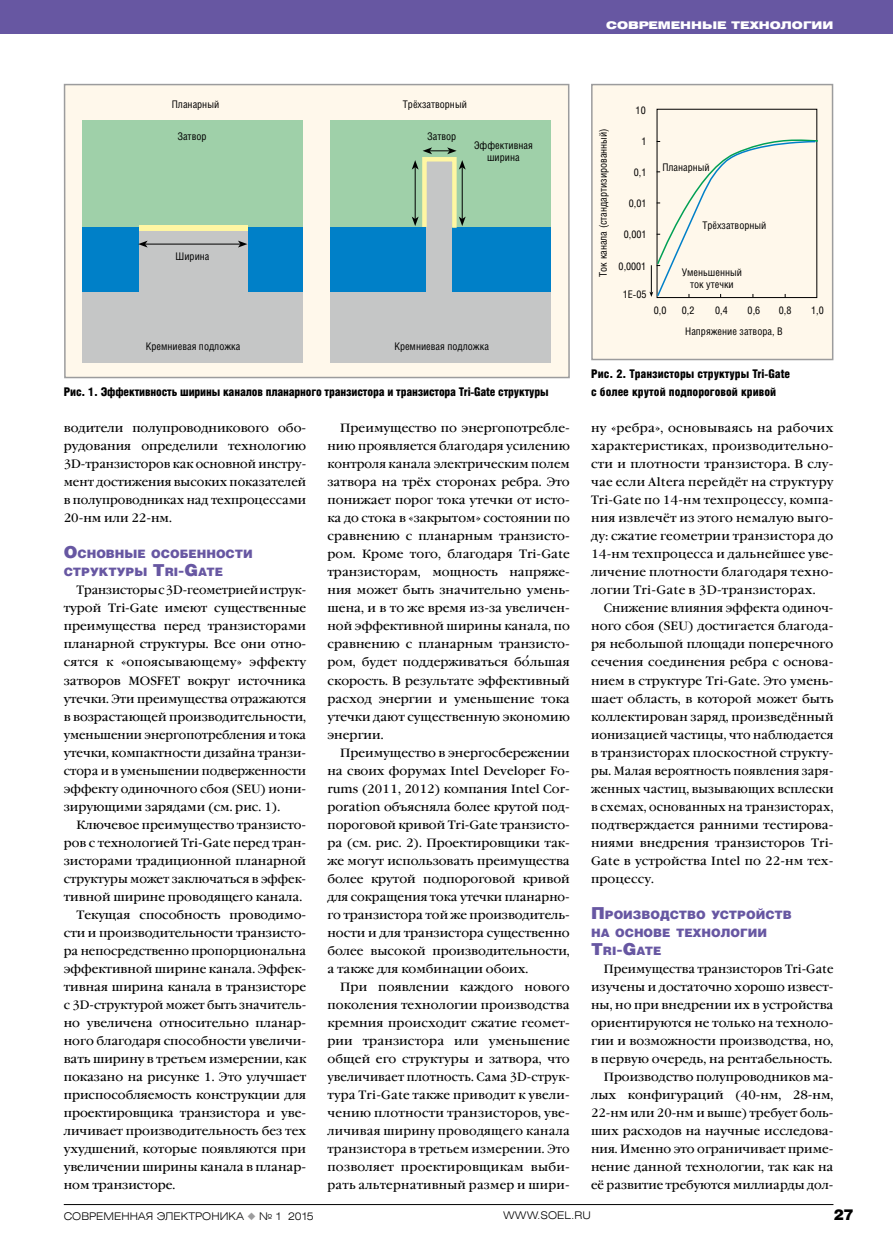
<style>
.page{position:relative;width:893px;height:1251px;background:#fff}
.page>*{position:absolute;margin:0;border:0;box-sizing:border-box;transform-origin:0 0}
.t1{font:900 15px "Helios";color:#000}
.t2{font:12px/18px "Garamond Book C";color:#000;text-align:justify}
.t3{font:12px/18px "Garamond Book C";color:#000;text-align:justify;scale:.96 1}
.t4{font:12px/18px "Garamond Book C";color:#000;text-align:justify;scale:.95 1}
.t5{font:900 12px/18px "Helios Cond";letter-spacing:-.015em;color:#000}
.t6{font:900 11.55px/18px "Helios";color:#6757a2}
.t7{font:10.5px/12px "Helios Cond";color:#000;text-align:center}
.t8{font:300 10.5px "Helios Ext";color:#000}
.t9{font:900 10.5px "Helios Ext";color:#fff}
.s1{font-size:16.5px}
.s2{color:#9c9c9d}
</style>
<div class="page">
<div style="left:0;top:0;width:893px;height:34px;background:#6757a2"></div>
<hr style="left:64px;top:1203px;width:769px;height:1px;background:#000">
<div style="left:592px;top:85px;width:241px;height:274px;background:#fff8eb"></div>
<svg style="left:649px;top:137px;width:169px;height:160px"></svg>
<div style="left:591px;top:84px;width:242px;height:276px;border:2px solid #9c9c9d"></div>
<div style="left:65px;top:85px;width:504px;height:292px;background:#fff8eb"></div>
<div style="left:83px;top:227px;width:220px;height:135px;background:#c5c6c6"></div>
<div style="left:83px;top:120px;width:220px;height:107px;background:#9fd0a9"></div>
<div style="left:83px;top:227px;width:220px;height:64px;background:#0080c8"></div>
<div style="left:331px;top:227px;width:220px;height:135px;background:#c5c6c6"></div>
<div style="left:331px;top:120px;width:220px;height:107px;background:#9fd0a9"></div>
<div style="left:331px;top:227px;width:220px;height:64px;background:#0080c8"></div>
<div style="left:139px;top:228px;width:109px;height:65px;background:#c5c6c6"></div>
<div style="left:139px;top:225px;width:108px;height:5px;background:#fff6a3"></div>
<div style="left:427px;top:161px;width:25px;height:131px;background:#c5c6c6"></div>
<hr style="left:145px;top:244px;width:95px;height:1px;background:#000">
<svg style="left:138px;top:240px;width:10px;height:7px"></svg>
<svg style="left:238px;top:240px;width:9px;height:7px"></svg>
<svg style="left:412px;top:147px;width:54px;height:85px"></svg>
<div style="left:64px;top:84px;width:506px;height:294px;border:2px solid #9c9c9d"></div>
<p class="t9" style="left:606px;top:19px;width:229px">Современные технологии</p>
<p class="t7" style="left:172px;top:98px;width:49px">Планарный</p>
<p class="t7" style="left:403px;top:98px;width:65px">Трёхзатворный</p>
<p class="t7" style="left:177px;top:130px;width:31px">Затвор</p>
<p class="t7" style="left:427px;top:130px;width:31px">Затвор</p>
<p class="t7" style="left:474px;top:139px;width:60px">Эффективная ширина</p>
<p class="t7" style="left:176px;top:250px;width:35px">Ширина</p>
<p class="t7" style="left:146px;top:340px;width:96px">Кремниевая подложка</p>
<p class="t7" style="left:394px;top:340px;width:96px">Кремниевая подложка</p>
<p class="t5" style="left:64px;top:383px;width:486px">Рис. 1. Эффективность ширины каналов планарного транзистора и транзистора Tri-Gate структуры</p>
<p class="t2" style="left:64px;top:419px;width:244px">водители полупроводникового обо&shy;рудования определили технологию 3D-транзисторов как основной инстру&shy;мент достижения высоких показателей в полупроводниках над техпроцессами 20-нм или 22-нм.</p>
<p class="t6" style="left:64px;top:544px;width:191px"><span class="s1">О</span>СНОВНЫЕ ОСОБЕННОСТИ<br>СТРУКТУРЫ <span class="s1">T</span>RI<span class="s1">-G</span>ATE</p>
<p class="t4" style="left:64px;top:581px;width:257px;text-indent:13px">Транзисторы с 3D-геометрией и струк&shy;турой Tri-Gate имеют существенные преимущества перед транзисторами планарной структуры. Все они отно&shy;сятся к «опоясывающему» эффекту затворов MOSFET вокруг источника утечки. Эти преимущества отражаются в возрастающей производительности, уменьшении энергопотребления и тока утечки, компактности дизайна транзи&shy;стора и в уменьшении подверженности эффекту одиночного сбоя (SEU) иони&shy;зирующими зарядами (см. рис. 1).</p>
<p class="t2" style="left:77px;top:815px;width:231px">Ключевое преимущество транзисто-</p>
<p class="t2" style="left:64px;top:833px;width:244px">ров с технологией Tri-Gate перед тран-</p>
<p class="t2" style="left:64px;top:851px;width:244px">зисторами традиционной планарной</p>
<p class="t2" style="left:64px;top:869px;width:244px">структуры может заключаться в эффек-</p>
<p class="t2" style="left:64px;top:887px;width:240px">тивной ширине проводящего канала.</p>
<p class="t2" style="left:77px;top:905px;width:231px">Текущая способность проводимо-</p>
<p class="t2" style="left:64px;top:923px;width:244px">сти и производительности транзисто-</p>
<p class="t2" style="left:64px;top:941px;width:244px">ра непосредственно пропорциональна</p>
<p class="t2" style="left:64px;top:959px;width:244px">эффективной ширине канала. Эффек-</p>
<p class="t2" style="left:64px;top:977px;width:244px">тивная ширина канала в транзисторе</p>
<p class="t3" style="left:64px;top:995px;width:254px">с 3D-структурой может быть значитель-</p>
<p class="t2" style="left:64px;top:1013px;width:244px">но увеличена относительно планар-</p>
<p class="t2" style="left:64px;top:1031px;width:244px">ного благодаря способности увеличи-</p>
<p class="t2" style="left:64px;top:1049px;width:244px">вать ширину в третьем измерении, как</p>
<p class="t2" style="left:64px;top:1067px;width:244px">показано на рисунке 1. Это улучшает</p>
<p class="t2" style="left:64px;top:1085px;width:244px">приспособляемость конструкции для</p>
<p class="t2" style="left:64px;top:1103px;width:244px">проектировщика транзистора и уве-</p>
<p class="t2" style="left:64px;top:1121px;width:244px">личивает производительность без тех</p>
<p class="t2" style="left:64px;top:1139px;width:244px">ухудшений, которые появляются при</p>
<p class="t2" style="left:64px;top:1157px;width:244px">увеличении ширины канала в планар-</p>
<p class="t2" style="left:64px;top:1175px;width:113px">ном транзисторе.</p>
<p class="t2" style="left:327px;top:419px;width:244px;text-indent:13px">Преимущество по энергопотребле&shy;нию проявляется благодаря усилению контроля канала электрическим полем затвора на трёх сторонах ребра. Это понижает порог тока утечки от исто&shy;ка до стока в «закрытом» состоянии по сравнению с планарным транзисто&shy;ром. Кроме того, благодаря Tri-Gate транзисторам, мощность напряже&shy;ния может быть значительно умень&shy;шена, и в то же время из-за увеличен&shy;ной эффективной ширины канала, по сравнению с планарным транзисто&shy;ром, будет поддерживаться большая скорость. В результате эффективный расход энергии и уменьшение тока утечки дают существенную экономию энергии.</p>
<p class="t2" style="left:327px;top:743px;width:244px;text-indent:13px">Преимущество в энергосбережении на своих форумах Intel Developer Fo&shy;rums (2011, 2012) компания Intel Cor&shy;poration объясняла более крутой под&shy;пороговой кривой Tri-Gate транзисто&shy;ра (см. рис. 2). Проектировщики так&shy;же могут использовать преимущества более крутой подпороговой кривой для сокращения тока утечки планарно&shy;го транзистора той же производитель&shy;ности и для транзистора существенно более высокой производительности, а также для комбинации обоих.</p>
<p class="t2" style="left:327px;top:977px;width:244px;text-indent:13px">При появлении каждого нового поколения технологии производства кремния происходит сжатие геомет&shy;рии транзистора или уменьшение общей его структуры и затвора, что увеличивает плотность. Сама 3D-струк&shy;тура Tri-Gate также приводит к увели&shy;чению плотности транзисторов, уве&shy;личивая ширину проводящего канала транзистора в третьем измерении. Это позволяет проектировщикам выби&shy;рать альтернативный размер и шири-</p>
<p class="t7" style="left:597px;top:277px;width:150px;rotate:-90deg">Ток канала (стандартизированный)</p>
<p class="t7" style="left:636px;top:104px;width:12px">10</p>
<p class="t7" style="left:641px;top:135px;width:7px">1</p>
<p class="t7" style="left:634px;top:166px;width:14px">0,1</p>
<p class="t7" style="left:629px;top:197px;width:19px">0,01</p>
<p class="t7" style="left:624px;top:228px;width:24px">0,001</p>
<p class="t7" style="left:662px;top:161px;width:49px">Планарный</p>
<p class="t7" style="left:702px;top:219px;width:65px">Трёхзатворный</p>
<p class="t7" style="left:619px;top:260px;width:29px">0,0001</p>
<p class="t7" style="left:623px;top:287px;width:25px">1Е-05</p>
<p class="t7" style="left:682px;top:266px;width:62px">Уменьшенный ток утечки</p>
<p class="t7" style="left:654px;top:304px;width:14px">0,0</p>
<p class="t7" style="left:682px;top:304px;width:14px">0,2</p>
<p class="t7" style="left:715px;top:304px;width:14px">0,4</p>
<p class="t7" style="left:748px;top:304px;width:14px">0,6</p>
<p class="t7" style="left:779px;top:304px;width:14px">0,8</p>
<p class="t7" style="left:811px;top:304px;width:14px">1,0</p>
<p class="t7" style="left:685px;top:325px;width:99px">Напряжение затвора, В</p>
<p class="t5" style="left:591px;top:365px;width:201px">Рис. 2. Транзисторы структуры Tri-Gate с более крутой подпороговой кривой</p>
<p class="t2" style="left:591px;top:419px;width:244px">ну «ребра», основываясь на рабочих характеристиках, производительно&shy;сти и плотности транзистора. В слу&shy;чае если Altera перейдёт на структуру Tri-Gate по 14-нм техпроцессу, компа&shy;ния извлечёт из этого немалую выго&shy;ду: сжатие геометрии транзистора до 14-нм техпроцесса и дальнейшее уве&shy;личение плотности благодаря техно&shy;логии Tri-Gate в 3D-транзисторах.</p>
<p class="t3" style="left:591px;top:599px;width:254px;text-indent:13px">Снижение влияния эффекта одиноч&shy;ного сбоя (SEU) достигается благода&shy;ря небольшой площади поперечного сечения соединения ребра с основа&shy;нием в структуре Tri-Gate. Это умень&shy;шает область, в которой может быть коллектирован заряд, произведённый ионизацией частицы, что наблюдается в транзисторах плоскостной структу&shy;ры. Малая вероятность появления заря&shy;женных частиц, вызывающих всплески в схемах, основанных на транзисторах, подтверждается ранними тестирова&shy;ниями внедрения транзисторов Tri-Gate в устройства Intel по 22-нм тех&shy;процессу.</p>
<p class="t6" style="left:591px;top:904px;width:106px"><span class="s1">П</span> РОИЗВОДСТВО</p>
<p class="t6" style="left:591px;top:904px;width:201px;text-indent:120px">УСТРОЙСТВ<br>НА ОСНОВЕ ТЕХНОЛОГИИ<br><span class="s1">T</span>RI<span class="s1">-G</span>ATE</p>
<p class="t3" style="left:591px;top:959px;width:254px;text-align:right">Преимущества транзисторов Tri-Gate изучены и достаточно хорошо извест&shy;ны, но при внедрении их в устройства ориентируются не только на техноло&shy;гии и возможности производства, но, в первую очередь, на рентабельность.<br>Производство полупроводников ма&shy;лых конфигураций (40-нм, 28-нм, 22-нм или 20-нм и выше) требует боль&shy;ших расходов на научные исследова&shy;ния. Именно это ограничивает приме&shy;нение данной технологии, так как на её развитие требуются миллиарды дол-</p>
<p class="t8" style="left:64px;top:1208px;width:251px">СОВРЕМЕННАЯ ЭЛЕКТРОНИКА <span class="s2">◆</span> № 1 2015</p>
<p class="t8" style="left:503px;top:1208px;width:89px">WWW.SOEL.RU</p>
<p class="t1" style="left:833px;top:1204px;width:22px">27</p>
</div>
